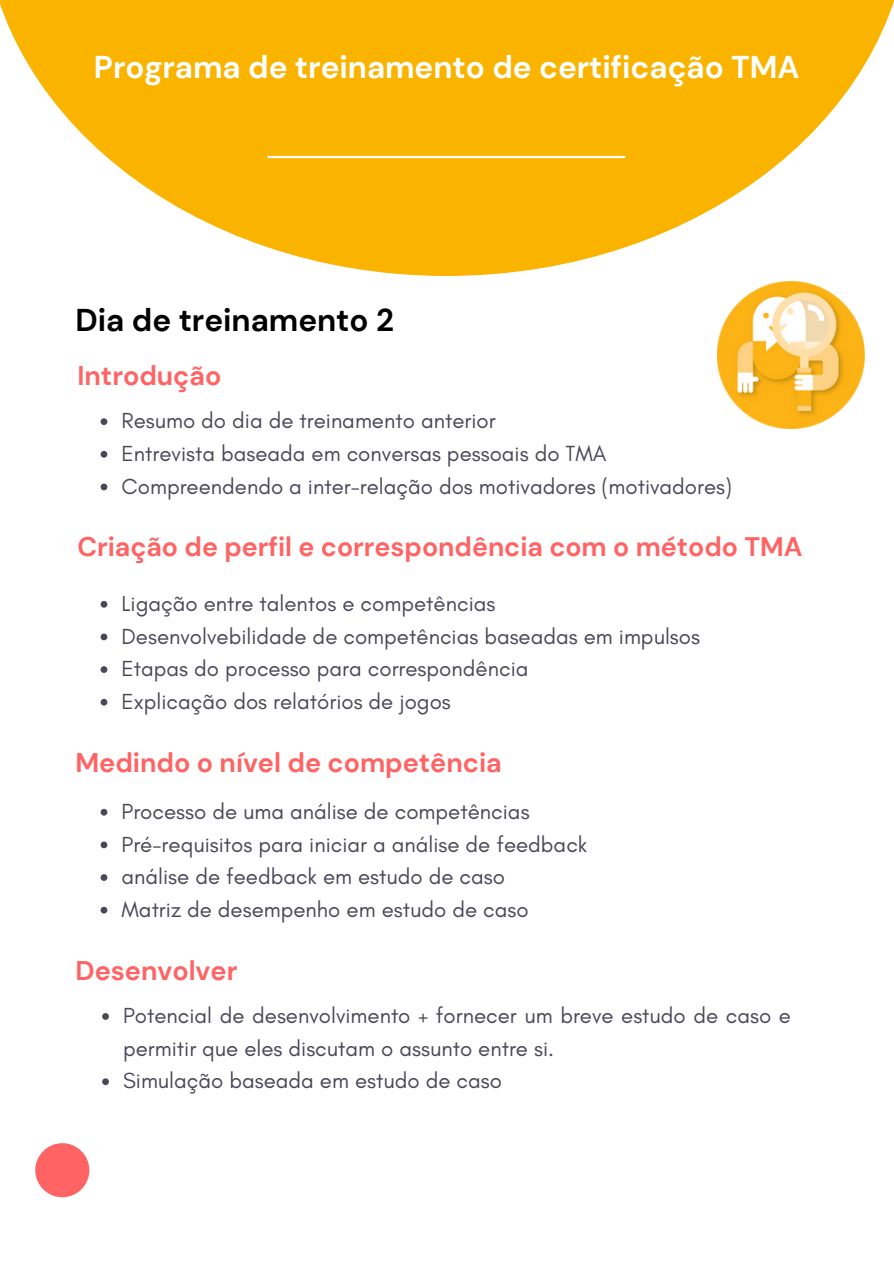
<style>
.page{position:relative;width:894px;height:1264px;background:#fff}
.page>*{position:absolute;margin:0;border:0;box-sizing:border-box;transform-origin:0 0}
.t1{font:700 31.5px "DM Sans";color:#fff}
.t2{font:700 31.5px "DM Sans";color:#000}
.t3{font:700 27px "DM Sans";color:#ff6363}
.t4{font:700 26.85px "DM Sans";color:#ff6363}
.t5{font:22.2px/32.7px "Glacial Indifference";color:#4a4858}
</style>
<div class="page">
<img style="left:717px;top:281px;width:147px;height:148px">
<svg style="left:0;top:0;width:893px;height:276px;fill:#fab400"></svg>
<svg style="left:101px;top:418px;width:6px;height:7px"></svg>
<svg style="left:101px;top:451px;width:6px;height:6px"></svg>
<svg style="left:101px;top:483px;width:6px;height:7px"></svg>
<svg style="left:102px;top:1013px;width:7px;height:6px"></svg>
<svg style="left:102px;top:1078px;width:7px;height:7px"></svg>
<svg style="left:101px;top:808px;width:6px;height:7px"></svg>
<svg style="left:101px;top:841px;width:6px;height:7px"></svg>
<svg style="left:101px;top:874px;width:6px;height:6px"></svg>
<svg style="left:101px;top:906px;width:6px;height:7px"></svg>
<svg style="left:101px;top:601px;width:6px;height:6px"></svg>
<svg style="left:101px;top:633px;width:6px;height:7px"></svg>
<svg style="left:101px;top:666px;width:6px;height:7px"></svg>
<svg style="left:101px;top:699px;width:6px;height:6px"></svg>
<hr style="left:267px;top:156px;width:358px;height:2px;background:#fff">
<div style="left:35px;top:1143px;width:54px;height:54px;background:#ff6363;border-radius:50%"></div>
<h1 class="t1" style="left:94px;top:47px;width:707px">Programa de treinamento de certificação TMA</h1>
<p class="t2" style="left:75px;top:299px;width:320px">Dia de treinamento 2</p>
<p class="t3" style="left:77px;top:358px;width:145px">Introdução</p>
<h2 class="t5" style="left:121px;top:404px;width:375px">Resumo do dia de treinamento anterior</h2>
<p class="t5" style="left:121px;top:437px;width:486px">Entrevista baseada em conversas pessoais do TMA</p>
<p class="t5" style="left:121px;top:469px;width:611px">Compreendendo a inter-relação dos motivadores (motivadores)</p>
<p class="t4" style="left:77px;top:529px;width:726px">Criação de perfil e correspondência com o método TMA</p>
<p class="t5" style="left:121px;top:587px;width:375px">Ligação entre talentos e competências</p>
<p class="t5" style="left:121px;top:619px;width:579px">Desenvolvebilidade de competências baseadas em impulsos</p>
<h2 class="t5" style="left:121px;top:652px;width:408px">Etapas do processo para correspondência</h2>
<p class="t5" style="left:121px;top:685px;width:331px">Explicação dos relatórios de jogos</p>
<p class="t3" style="left:75px;top:745px;width:427px">Medindo o nível de competência</p>
<p class="t5" style="left:121px;top:794px;width:409px">Processo de uma análise de competências</p>
<p class="t5" style="left:121px;top:827px;width:467px">Pré-requisitos para iniciar a análise de feedback</p>
<h2 class="t5" style="left:121px;top:860px;width:385px">análise de feedback em estudo de caso</h2>
<p class="t5" style="left:121px;top:892px;width:408px">Matriz de desempenho em estudo de caso</p>
<p class="t3" style="left:75px;top:953px;width:163px">Desenvolver</p>
<h2 class="t5" style="left:123px;top:999px;width:669px">Potencial de desenvolvimento + fornecer um breve estudo de caso e permitir que eles discutam o assunto entre si.</h2>
<p class="t5" style="left:123px;top:1064px;width:380px">Simulação baseada em estudo de caso</p>
</div>
